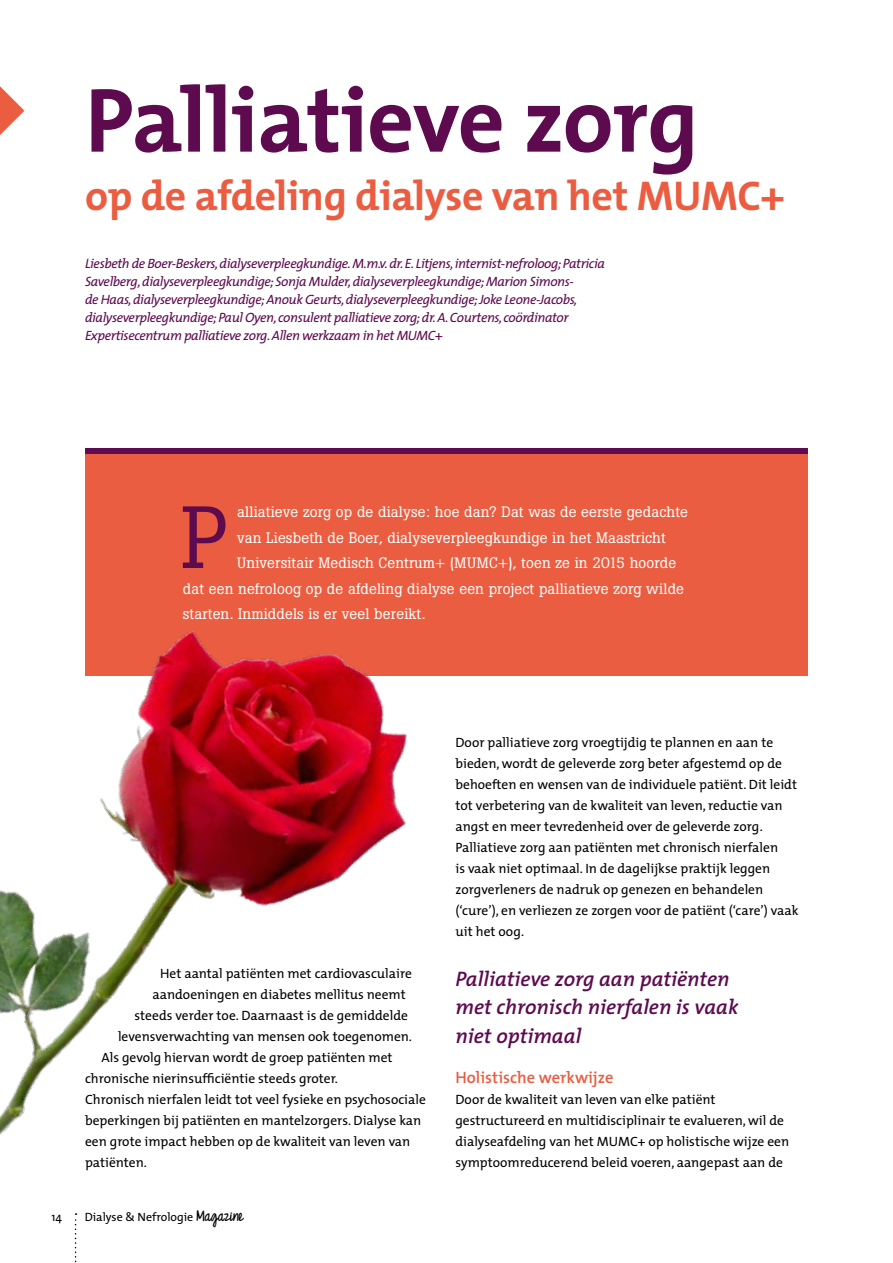
<style>
.page{position:relative;width:893px;height:1263px;background:#fff}
.page>*{position:absolute;margin:0;border:0;box-sizing:border-box;transform-origin:0 0}
.t1{font:700 92.1px "The Mix";letter-spacing:-.01em;color:#5e0a4f}
.t2{font:87.3px "Boton";color:#5e0a4f}
.t3{font:700 41.85px "The Mix";letter-spacing:-.01em;color:#eb5d40}
.t4{font:italic 600 21px/28.5px "The Mix";color:#5e0a4f}
.t5{font:600 16.5px "The Mix";color:#eb5d40}
.t6{font:15px "Boton";letter-spacing:.01em;color:#fff}
.t7{font:13.5px/21px "The Mix";color:#000}
.t8{font:italic 13.5px/18px "The Mix";letter-spacing:-.03em;color:#5e0a4f}
.t9{font:12px "The Mix";color:#000}
.s1{font-family:"Just Realize";font-weight:700;font-size:13.5px}
</style>
<div class="page">
<svg style="left:0;top:86px;width:24px;height:49px"></svg>
<div style="left:85px;top:451px;width:723px;height:225px;background:#eb5d40"></div>
<div style="left:85px;top:448px;width:723px;height:6px;background:#5e0a4f"></div>
<img style="left:0;top:630px;width:407px;height:633px">
<h1 class="t1" style="left:85px;top:43px;width:615px">Palliatieve zorg</h1>
<h3 class="t3" style="left:85px;top:161px;width:701px">op de afdeling dialyse van het MUMC+</h3>
<p class="t8" style="left:85px;top:254px;width:521px">Liesbeth de Boer-Beskers, dialyseverpleegkundige. M.m.v. dr. E. Litjens, internist-nefroloog; Patricia Savelberg, dialyseverpleegkundige; Sonja Mulder, dialyseverpleegkundige; Marion Simons-<br>de Haas, dialyseverpleegkundige; Anouk Geurts, dialyseverpleegkundige; Joke Leone-Jacobs, dialyseverpleegkundige; Paul Oyen, consulent palliatieve zorg; dr. A. Courtens, coördinator Expertisecentrum palliatieve zorg. Allen werkzaam in het MUMC+</p>
<h2 class="t2" style="left:181px;top:485px;width:49px">P</h2>
<p class="t6" style="left:237px;top:503px;width:452px">alliatieve zorg op de dialyse: hoe dan? Dat was de eerste gedachte</p>
<p class="t6" style="left:237px;top:528px;width:430px">van Liesbeth de Boer, dialyseverpleegkundige in het Maastricht</p>
<p class="t6" style="left:237px;top:554px;width:441px">Universitair Medisch Centrum+ (MUMC+), toen ze in 2015 hoorde</p>
<p class="t6" style="left:183px;top:579px;width:503px">dat een nefroloog op de afdeling dialyse een project palliatieve zorg wilde</p>
<p class="t6" style="left:183px;top:605px;width:244px">starten. Inmiddels is er veel bereikt.</p>
<p class="t7" style="left:160px;top:963px;width:253px">Het aantal patiënten met cardiovasculaire</p>
<p class="t7" style="left:153px;top:984px;width:255px">aandoeningen en diabetes mellitus neemt</p>
<p class="t7" style="left:135px;top:1005px;width:275px">steeds verder toe. Daarnaast is de gemiddelde</p>
<p class="t7" style="left:118px;top:1026px;width:295px">levensverwachting van mensen ook toegenomen.</p>
<p class="t7" style="left:102px;top:1047px;width:292px">Als gevolg hiervan wordt de groep patiënten met</p>
<p class="t7" style="left:85px;top:1068px;width:254px">chronische nierinsufficiëntie steeds groter.</p>
<p class="t7" style="left:85px;top:1089px;width:342px">Chronisch nierfalen leidt tot veel fysieke en psychosociale</p>
<p class="t7" style="left:85px;top:1110px;width:338px">beperkingen bij patiënten en mantelzorgers. Dialyse kan</p>
<p class="t7" style="left:85px;top:1131px;width:327px">een grote impact hebben op de kwaliteit van leven van</p>
<p class="t7" style="left:85px;top:1152px;width:63px">patiënten.</p>
<p class="t9" style="left:51px;top:1207px;width:12px">14</p>
<p class="t9" style="left:85px;top:1207px;width:160px">Dialyse &amp; Nefrologie <span class="s1">Magazine</span></p>
<p class="t7" style="left:455px;top:732px;width:344px">Door palliatieve zorg vroegtijdig te plannen en aan te bieden, wordt de geleverde zorg beter afgestemd op de behoeften en wensen van de individuele patiënt. Dit leidt tot verbetering van de kwaliteit van leven, reductie van angst en meer tevredenheid over de geleverde zorg.<br>Palliatieve zorg aan patiënten met chronisch nierfalen<br>is vaak niet optimaal. In de dagelijkse praktijk leggen zorgverleners de nadruk op genezen en behandelen (‘cure’), en verliezen ze zorgen voor de patiënt (‘care’) vaak uit het oog.</p>
<h3 class="t4" style="left:455px;top:964px;width:285px">Palliatieve zorg aan patiënten met chronisch nierfalen is vaak niet optimaal</h3>
<p class="t5" style="left:455px;top:1064px;width:159px">Holistische werkwijze</p>
<p class="t7" style="left:455px;top:1089px;width:335px">Door de kwaliteit van leven van elke patiënt gestructureerd en multidisciplinair te evalueren, wil de dialyseafdeling van het MUMC+ op holistische wijze een symptoomreducerend beleid voeren, aangepast aan de</p>
</div>
